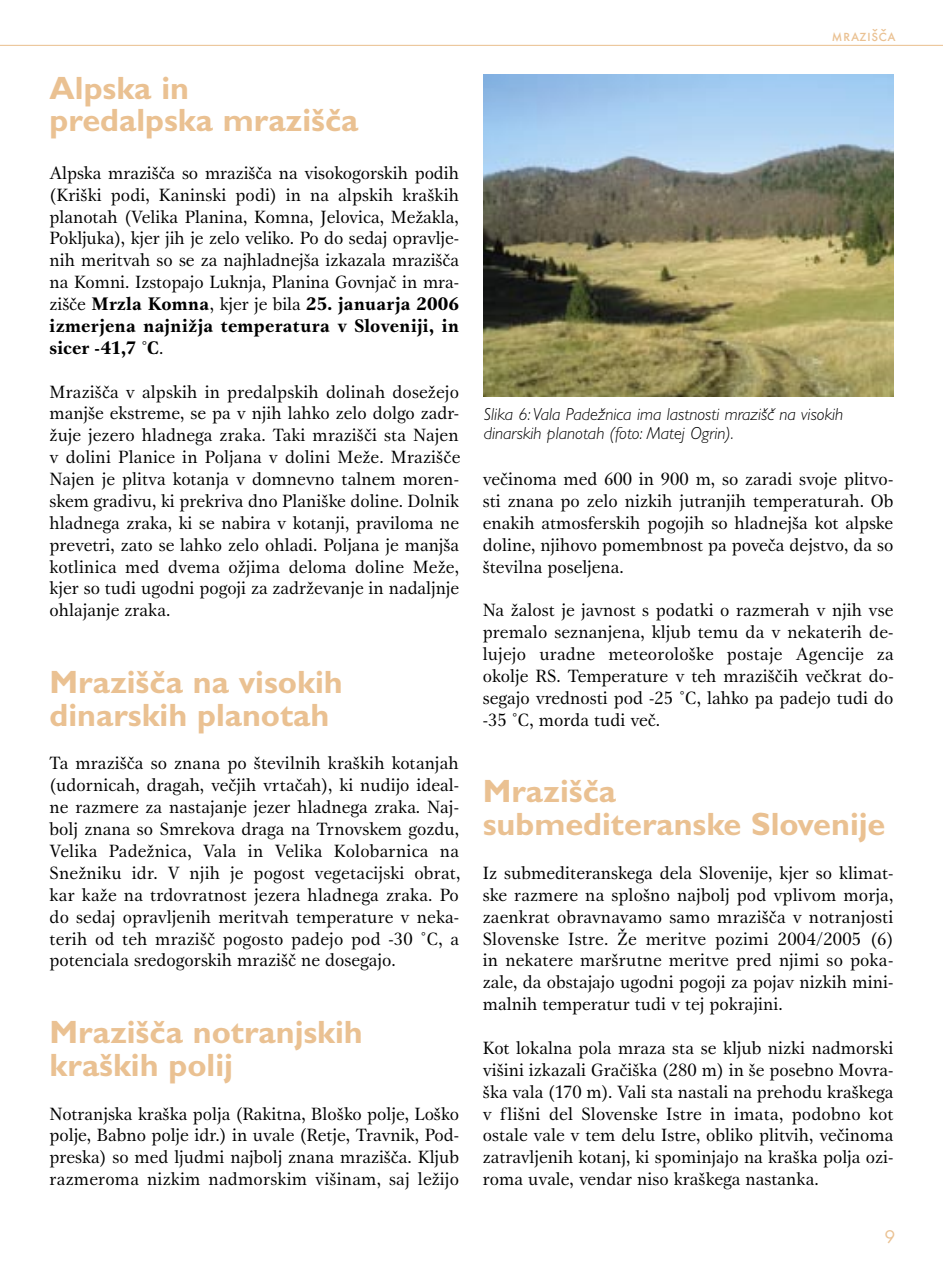
<style>
.page{position:relative;width:943px;height:1270px;background:#fff}
.page>*{position:absolute;margin:0;border:0;box-sizing:border-box;transform-origin:0 0}
.t1{font:700 32.38px/32.7px "SLO Gill Sans";color:#eac192}
.t2{font:19.25px "Futura SCTEE";color:#eac192}
.t3{font:18.38px/21.9px "Gamma Itc TEE";color:#000;text-align:justify}
.t4{font:18.38px "Futura SCTEE";color:#eac192}
.t5{font:italic 300 17.5px/19.2px "SLO Gill Sans";color:#000}
.s1{font-weight:700}
.s2{font-family:"Times New Roman";font-weight:700}
.s3{font-family:"Times New Roman"}
</style>
<div class="page">
<hr style="left:0;top:45px;width:943px;height:1px;background:#eac192">
<img style="left:484px;top:75px;width:409px;height:322px">
<h1 class="t1" style="left:50px;top:71px;width:310px">Alpska in predalpska mrazišča</h1>
<p class="t3" style="left:50px;top:162px;width:411px">Alpska mrazišča so mrazišča na visokogorskih podih (Kriški podi, Kaninski podi) in na alpskih kraških planotah (Velika Planina, Komna, Jelovica, Mežakla, Pokljuka), kjer jih je zelo veliko. Po do sedaj opravlje&shy;nih meritvah so se za najhladnejša izkazala mrazišča na Komni. Izstopajo Luknja, Planina Govnjač in mra&shy;zišče <span class="s1">Mrzla Komna</span>, kjer je bila <span class="s1">25. januarja 2006 izmerjena najnižja temperatura v Sloveniji, in sicer -41,7</span> <span class="s2">˚</span><span class="s1">C</span>.</p>
<p class="t3" style="left:50px;top:381px;width:412px">Mrazišča v alpskih in predalpskih dolinah dosežejo manjše ekstreme, se pa v njih lahko zelo dolgo zadr&shy;žuje jezero hladnega zraka. Taki mrazišči sta Najen v dolini Planice in Poljana v dolini Meže. Mrazišče Najen je plitva kotanja v domnevno talnem moren&shy;skem gradivu, ki prekriva dno Planiške doline. Dolnik hladnega zraka, ki se nabira v kotanji, praviloma ne prevetri, zato se lahko zelo ohladi. Poljana je manjša kotlinica med dvema ožjima deloma doline Meže, kjer so tudi ugodni pogoji za zadrževanje in nadaljnje ohlajanje zraka.</p>
<h1 class="t1" style="left:50px;top:665px;width:294px">Mrazišča na visokih dinarskih planotah</h1>
<p class="t3" style="left:50px;top:753px;width:412px">Ta mrazišča so znana po številnih kraških kotanjah (udornicah, dragah, večjih vrtačah), ki nudijo ideal&shy;ne razmere za nastajanje jezer hladnega zraka. Naj&shy;bolj znana so Smrekova draga na Trnovskem gozdu, Velika Padežnica, Vala in Velika Kolobarnica na Snežniku idr. V njih je pogost vegetacijski obrat, kar kaže na trdovratnost jezera hladnega zraka. Po do sedaj opravljenih meritvah temperature v neka&shy;terih od teh mrazišč pogosto padejo pod -30 <span class="s3">˚</span>C, a potenciala sredogorskih mrazišč ne dosegajo.</p>
<h1 class="t1" style="left:50px;top:1015px;width:315px">Mrazišča notranjskih kraških polij</h1>
<p class="t3" style="left:50px;top:1103px;width:411px">Notranjska kraška polja (Rakitna, Bloško polje, Loško polje, Babno polje idr.) in uvale (Retje, Travnik, Pod&shy;preska) so med ljudmi najbolj znana mrazišča. Kljub razmeroma nizkim nadmorskim višinam, saj ležijo</p>
<p class="t4" style="left:831px;top:25px;width:66px">mrazišča</p>
<p class="t5" style="left:484px;top:405px;width:361px">Slika 6: Vala Padežnica ima lastnosti mrazišč na visokih dinarskih planotah (foto: Matej Ogrin).</p>
<p class="t3" style="left:483px;top:468px;width:412px">večinoma med 600 in 900 m, so zaradi svoje plitvo&shy;sti znana po zelo nizkih jutranjih temperaturah. Ob enakih atmosferskih pogojih so hladnejša kot alpske doline, njihovo pomembnost pa poveča dejstvo, da so številna poseljena.</p>
<p class="t3" style="left:483px;top:599px;width:412px">Na žalost je javnost s podatki o razmerah v njih vse premalo seznanjena, kljub temu da v nekaterih de&shy;lujejo uradne meteorološke postaje Agencije za okolje RS. Temperature v teh mraziščih večkrat do&shy;segajo vrednosti pod -25 <span class="s3">˚</span>C, lahko pa padejo tudi do -35 <span class="s3">˚</span>C, morda tudi več.</p>
<h1 class="t1" style="left:483px;top:775px;width:404px">Mrazišča<br>submediteranske Slovenije</h1>
<p class="t3" style="left:483px;top:862px;width:412px">Iz submediteranskega dela Slovenije, kjer so klimat&shy;ske razmere na splošno najbolj pod vplivom morja, zaenkrat obravnavamo samo mrazišča v notranjosti Slovenske Istre. Že meritve pozimi 2004/2005 (6) in nekatere maršrutne meritve pred njimi so poka&shy;zale, da obstajajo ugodni pogoji za pojav nizkih mini&shy;malnih temperatur tudi v tej pokrajini.</p>
<p class="t3" style="left:483px;top:1037px;width:412px">Kot lokalna pola mraza sta se kljub nizki nadmorski višini izkazali Gračiška (280 m) in še posebno Movra&shy;ška vala (170 m). Vali sta nastali na prehodu kraškega v flišni del Slovenske Istre in imata, podobno kot ostale vale v tem delu Istre, obliko plitvih, večinoma zatravljenih kotanj, ki spominjajo na kraška polja ozi&shy;roma uvale, vendar niso kraškega nastanka.</p>
<p class="t2" style="left:884px;top:1222px;width:12px">9</p>
</div>
